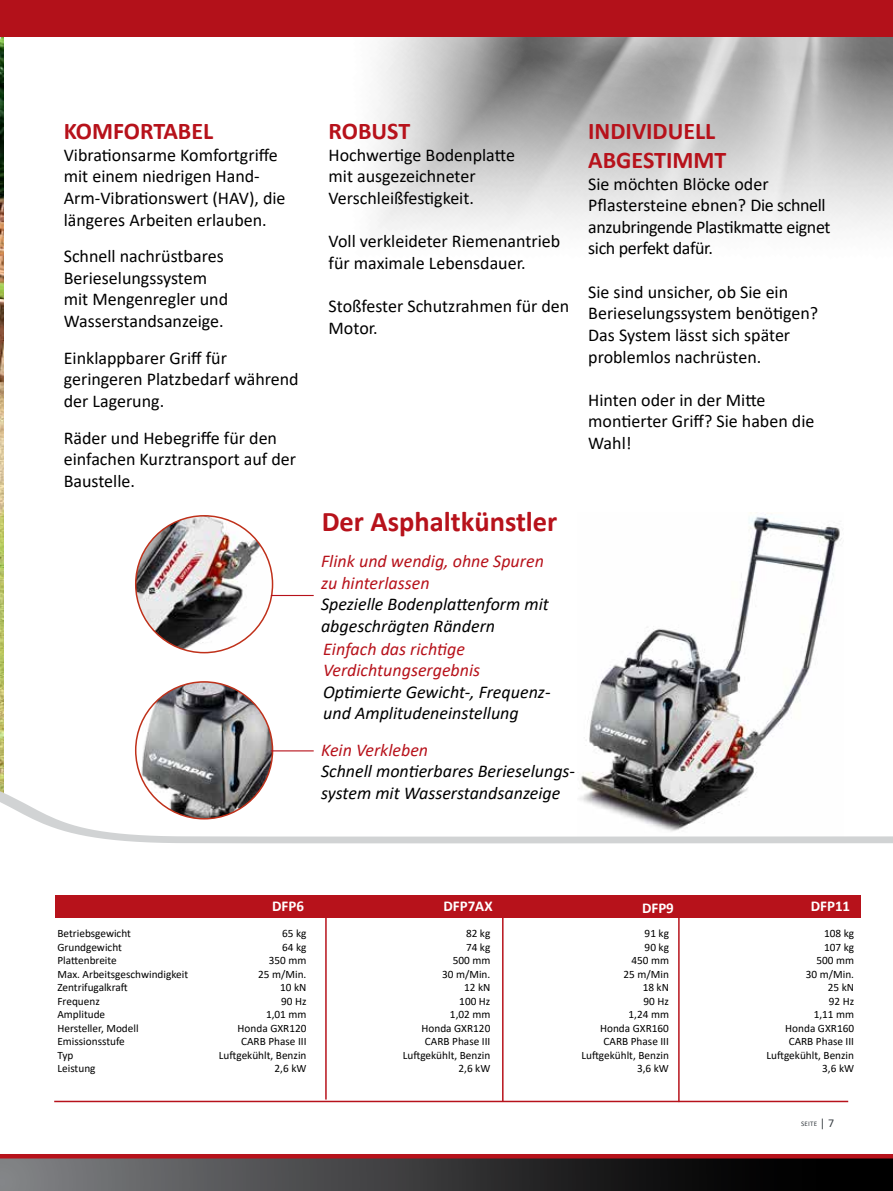
<style>
.page{position:relative;width:893px;height:1191px;background:#fff}
.page>*{position:absolute;margin:0;border:0;box-sizing:border-box;transform-origin:0 0}
.t1{font:700 28.5px "Calibri";color:#b7121b}
.t2{font:700 24px/28.8px "Calibri";color:#b7121b}
.t3{font:18px/21.6px "Calibri";color:#000}
.t4{font:italic 18px/21.6px "Calibri";color:#000}
.t5{font:18px/21.6px "Calibri";letter-spacing:-.02em;color:#000}
.t6{font:italic 18px/21.6px "Calibri";color:#b7121b}
.t7{font:700 15px "Calibri";color:#fff}
.t8{font:11.25px/13.5px "Calibri";color:#000;text-align:right}
.t9{font:7.05px "Calibri";letter-spacing:.025em;color:#373d42}
.s1{font-size:12px}
</style>
<div class="page">
<img style="left:0;top:36px;width:3px;height:716px">
<img style="left:584px;top:514px;width:258px;height:238px">
<img style="left:333px;top:36px;width:560px;height:195px">
<svg style="left:0;top:752px;width:893px;height:166px"></svg>
<svg style="left:0;top:0;width:1px;height:105px"></svg>
<div style="left:1px;top:0;width:892px;height:36px;background:#b3111a"></div>
<hr style="left:325px;top:906px;width:2px;height:193px;background:#b7121b">
<hr style="left:502px;top:906px;width:2px;height:195px;background:#b7121b">
<hr style="left:678px;top:913px;width:2px;height:189px;background:#b7121b">
<hr style="left:54px;top:1100px;width:794px;height:2px;background:#b7121b">
<div style="left:0;top:1157px;width:893px;height:34px;background:linear-gradient(to right,#7e7f82,#000)"></div>
<hr style="left:0;top:1154px;width:893px;height:4px;background:#b7121b">
<img style="left:136px;top:516px;width:137px;height:136px;border-radius:68px">
<hr style="left:271px;top:595px;width:43px;height:1px;background:#b7121b">
<img style="left:136px;top:682px;width:137px;height:136px;border-radius:68px">
<hr style="left:271px;top:750px;width:43px;height:1px;background:#b7121b">
<div style="left:56px;top:895px;width:805px;height:22px;background:#b7121b"></div>
<h2 class="t2" style="left:64px;top:117px;width:151px">KOMFORTABEL</h2>
<p class="t3" style="left:64px;top:144px;width:223px">Vibrationsarme Komfortgriffe mit einem niedrigen Hand-<br>Arm-Vibrationswert (HAV), die längeres Arbeiten erlauben.</p>
<p class="t3" style="left:64px;top:245px;width:166px">Schnell nachrüstbares<br>Berieselungssystem mit Mengenregler und<br>Wasserstandsanzeige.</p>
<p class="t3" style="left:64px;top:346px;width:236px">Einklappbarer Griff für geringeren Platzbedarf während der Lagerung.</p>
<p class="t3" style="left:64px;top:426px;width:234px">Räder und Hebegriffe für den einfachen Kurztransport auf der<br>Baustelle.</p>
<h2 class="t2" style="left:329px;top:117px;width:83px">ROBUST</h2>
<p class="t3" style="left:329px;top:144px;width:188px">Hochwertige Bodenplatte mit ausgezeichneter<br>Verschleißfestigkeit.</p>
<p class="t3" style="left:329px;top:230px;width:233px">Voll verkleideter Riemenantrieb für maximale Lebensdauer.</p>
<p class="t3" style="left:329px;top:295px;width:242px">Stoßfester Schutzrahmen für den<br>Motor.</p>
<h2 class="t2" style="left:588px;top:117px;width:139px">INDIVIDUELL<br>ABGESTIMMT</h2>
<p class="t5" style="left:588px;top:172px;width:244px">Sie möchten Blöcke oder<br>Pflastersteine ebnen? Die schnell anzubringende Plastikmatte eignet sich perfekt dafür.</p>
<p class="t3" style="left:588px;top:280px;width:231px">Sie sind unsicher, ob Sie ein<br>Berieselungssystem benötigen?<br>Das System lässt sich später problemlos nachrüsten.</p>
<p class="t3" style="left:588px;top:388px;width:228px">Hinten oder in der Mitte montierter Griff? Sie haben die<br>Wahl!</p>
<h1 class="t1" style="left:322px;top:501px;width:237px">Der Asphaltkünstler</h1>
<p class="t6" style="left:321px;top:549px;width:224px">Flink und wendig, ohne Spuren zu hinterlassen</p>
<p class="t4" style="left:321px;top:592px;width:229px">Spezielle Bodenplattenform mit abgeschrägten Rändern</p>
<p class="t6" style="left:323px;top:637px;width:159px">Einfach das richtige<br>Verdichtungsergebnis</p>
<p class="t4" style="left:323px;top:680px;width:229px">Optimierte Gewicht-, Frequenz&shy;und Amplitudeneinstellung</p>
<p class="t6" style="left:321px;top:738px;width:109px">Kein Verkleben</p>
<p class="t4" style="left:321px;top:759px;width:256px">Schnell montierbares Berieselungs&shy;system mit Wasserstandsanzeige</p>
<p class="t7" style="left:272px;top:895px;width:33px">DFP6</p>
<p class="t7" style="left:443px;top:895px;width:51px">DFP7AX</p>
<p class="t7" style="left:642px;top:897px;width:33px">DFP9</p>
<p class="t7" style="left:811px;top:895px;width:41px">DFP11</p>
<p class="t8" style="left:57px;top:926px;width:75px">Betriebsgewicht</p>
<p class="t8" style="left:282px;top:926px;width:26px">65 kg</p>
<p class="t8" style="left:57px;top:939px;width:66px">Grundgewicht</p>
<p class="t8" style="left:282px;top:939px;width:26px">64 kg</p>
<p class="t8" style="left:57px;top:953px;width:61px">Plattenbreite</p>
<p class="t8" style="left:269px;top:953px;width:39px">350 mm</p>
<p class="t8" style="left:57px;top:966px;width:132px">Max. Arbeitsgeschwindigkeit</p>
<p class="t8" style="left:258px;top:966px;width:50px">25 m/Min.</p>
<p class="t8" style="left:57px;top:980px;width:72px">Zentrifugalkraft</p>
<p class="t8" style="left:280px;top:980px;width:28px">10 kN</p>
<p class="t8" style="left:57px;top:993px;width:44px">Frequenz</p>
<p class="t8" style="left:281px;top:993px;width:27px">90 Hz</p>
<p class="t8" style="left:57px;top:1007px;width:49px">Amplitude</p>
<p class="t8" style="left:266px;top:1007px;width:42px">1,01 mm</p>
<p class="t8" style="left:57px;top:1020px;width:83px">Hersteller, Modell</p>
<p class="t8" style="left:238px;top:1020px;width:70px">Honda GXR120</p>
<p class="t8" style="left:57px;top:1034px;width:69px">Emissionsstufe</p>
<p class="t8" style="left:241px;top:1034px;width:67px">CARB Phase III</p>
<p class="t8" style="left:57px;top:1047px;width:17px">Typ</p>
<p class="t8" style="left:219px;top:1047px;width:89px">Luftgekühlt, Benzin</p>
<p class="t8" style="left:57px;top:1061px;width:40px">Leistung</p>
<p class="t8" style="left:275px;top:1061px;width:33px">2,6 kW</p>
<p class="t8" style="left:403px;top:926px;width:89px">82 kg<br>74 kg<br>500 mm<br>30 m/Min.<br>12 kN<br>100 Hz<br>1,02 mm<br>Honda GXR120<br>CARB Phase III<br>Luftgekühlt, Benzin<br>2,6 kW</p>
<p class="t8" style="left:766px;top:926px;width:89px">108 kg<br>107 kg<br>500 mm<br>30 m/Min.<br>25 kN<br>92 Hz<br>1,11 mm<br>Honda GXR160<br>CARB Phase III<br>Luftgekühlt, Benzin<br>3,6 kW</p>
<p class="t8" style="left:581px;top:926px;width:89px">91 kg<br>90 kg<br>450 mm<br>25 m/Min<br>18 kN<br>90 Hz<br>1,24 mm<br>Honda GXR160<br>CARB Phase III<br>Luftgekühlt, Benzin<br>3,6 kW</p>
<p class="t9" style="left:801px;top:1118px;width:34px">SEITE <span class="s1">| 7</span></p>
</div>
